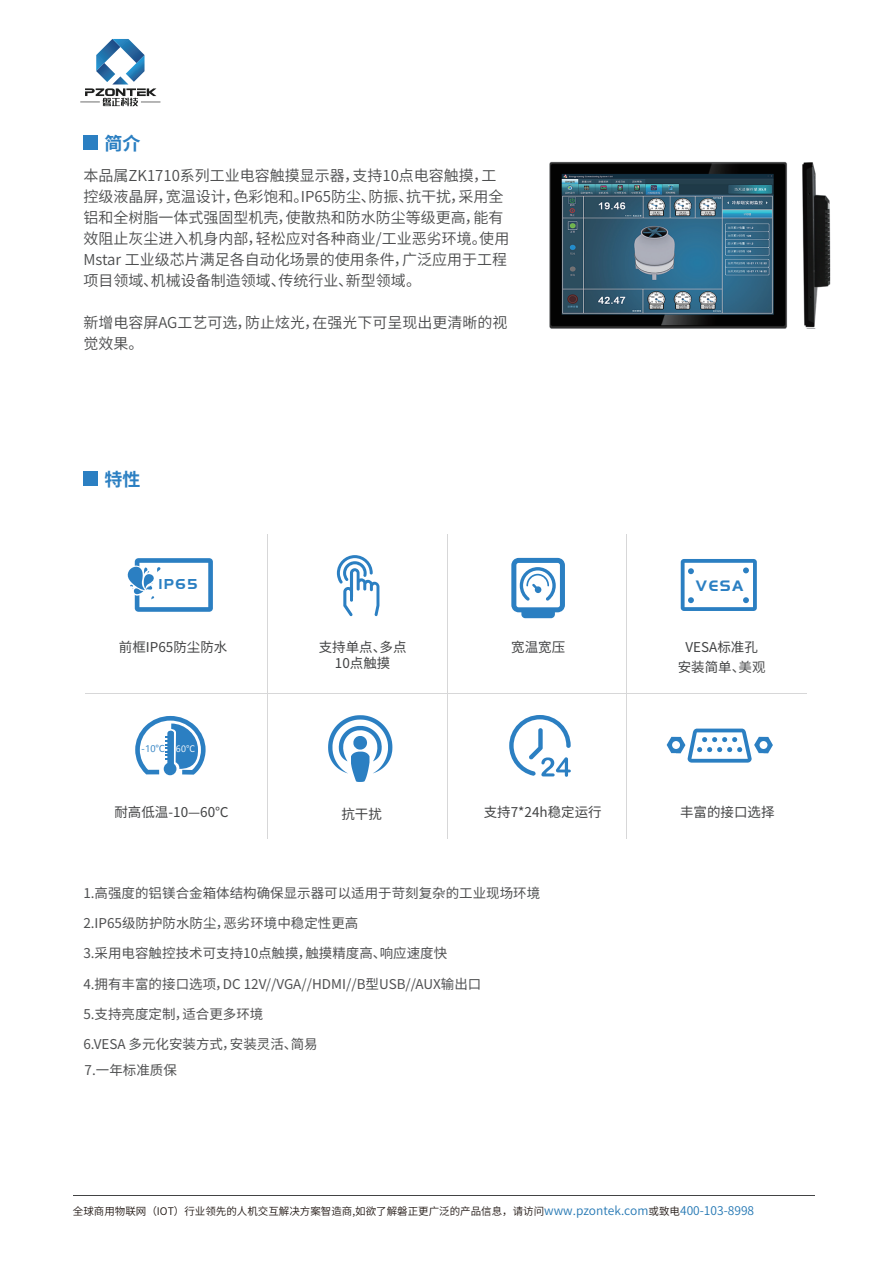
<style>
.page{position:relative;width:893px;height:1263px;background:#fff}
.page>*{position:absolute;margin:0;border:0;box-sizing:border-box;transform-origin:0 0}
.t1{font:700 18px "Source Han Sans CN";color:#2b7fc2}
.t2{font:15.6px "Pang Men Zheng Dao";color:#2b7fc2}
.t3{font:15px/21px "Source Han Sans CN";color:#4a4b4c}
.t4{font:14.85px "Pang Men Zheng Dao";color:#2b7fc2}
.t5{font:13.5px/25.8px "Source Han Sans CN";color:#505152}
.t6{font:13.5px/16.2px "Source Han Sans CN";color:#424344;text-align:center}
.t7{font:10.5px "Source Han Sans CN";color:#211814}
.t8{font:9.6px "Ebrima";color:#2b7fc2}
.s1{font-family:"Source Han Sans CN"}
.s2{font-size:9.15px;color:#fff}
.s3{font-family:"Source Han Sans CN";font-size:9.15px;color:#fff}
.s4{color:#505152}
.s5{font-size:12px;color:#2578b4}
</style>
<div class="page">
<div style="left:83px;top:135px;width:15px;height:15px;background:#2b7fc2"></div>
<div style="left:83px;top:471px;width:15px;height:15px;background:#2b7fc2"></div>
<svg style="left:667px;top:728px;width:106px;height:35px"></svg>
<svg style="left:681px;top:559px;width:76px;height:52px"></svg>
<svg style="left:135px;top:716px;width:71px;height:59px"></svg>
<svg style="left:127px;top:558px;width:86px;height:54px"></svg>
<hr style="left:86px;top:693px;width:721px;height:1px;background:#d7d7d8">
<hr style="left:267px;top:534px;width:1px;height:305px;background:#d7d7d8">
<hr style="left:447px;top:534px;width:1px;height:305px;background:#d7d7d8">
<hr style="left:626px;top:534px;width:1px;height:305px;background:#d7d7d8">
<hr style="left:73px;top:1195px;width:742px;height:1px;background:#424344">
<svg style="left:80px;top:39px;width:80px;height:67px"></svg>
<svg style="left:337px;top:555px;width:42px;height:61px"></svg>
<svg style="left:509px;top:715px;width:62px;height:62px"></svg>
<img style="left:549px;top:161px;width:282px;height:167px">
<svg style="left:328px;top:715px;width:64px;height:67px"></svg>
<svg style="left:511px;top:558px;width:54px;height:60px"></svg>
<p class="t1" style="left:105px;top:133px;width:37px">简介</p>
<p class="t3" style="left:83px;top:165px;width:427px">本品属ZK1710系列工业电容触摸显示器，支持10点电容触摸，工控级液晶屏，宽温设计，色彩饱和。IP65防尘、防振、抗干扰，采用全铝和全树脂一体式强固型机壳，使散热和防水防尘等级更高，能有效阻止灰尘进入机身内部，轻松应对各种商业/工业恶劣环境。使用Mstar 工业级芯片满足各自动化场景的使用条件，广泛应用于工程项目领域、机械设备制造领域、传统行业、新型领域。</p>
<p class="t3" style="left:83px;top:312px;width:426px">新增电容屏AG工艺可选，防止炫光，在强光下可呈现出更清晰的视觉效果。</p>
<p class="t1" style="left:105px;top:469px;width:37px">特性</p>
<p class="t4" style="left:158px;top:577px;width:41px">IP65</p>
<p class="t6" style="left:119px;top:640px;width:110px">前框IP65防尘防水</p>
<p class="t8" style="left:141px;top:742px;width:56px">-10<span class="s1">℃</span> <span class="s2">60</span><span class="s3">℃</span></p>
<p class="t2" style="left:696px;top:578px;width:49px">VESA</p>
<p class="t6" style="left:319px;top:639px;width:89px">支持单点、多点<br>10点触摸</p>
<p class="t6" style="left:511px;top:640px;width:55px">宽温宽压</p>
<p class="t6" style="left:678px;top:638px;width:89px;line-height:19.2px">VESA标准孔安装简单<span class="s4">、美观</span></p>
<p class="t6" style="left:114px;top:804px;width:116px">耐高低温-10—60℃</p>
<p class="t6" style="left:341px;top:806px;width:42px">抗干扰</p>
<p class="t6" style="left:484px;top:804px;width:119px">支持7*24h稳定运行</p>
<p class="t6" style="left:680px;top:804px;width:96px">丰富的接口选择</p>
<p class="t5" style="left:83px;top:880px;width:458px">1.高强度的铝镁合金箱体结构确保显示器可以适用于苛刻复杂的工业现场环境</p>
<p class="t5" style="left:83px;top:910px;width:276px">2.IP65级防护防水防尘，恶劣环境中稳定性更高</p>
<p class="t5" style="left:83px;top:941px;width:365px">3.采用电容触控技术可支持10点触摸，触摸精度高、响应速度快</p>
<p class="t5" style="left:83px;top:971px;width:399px">4.拥有丰富的接口选项，DC 12V//VGA//HDMI//B型USB//AUX输出口</p>
<p class="t5" style="left:83px;top:1001px;width:181px">5.支持亮度定制，适合更多环境</p>
<p class="t5" style="left:83px;top:1032px;width:236px">6.VESA 多元化安装方式，安装灵活、简易<br>7.一年标准质保</p>
<p class="t7" style="left:73px;top:1206px;width:683px">全球商用物联网（IOT）行业领先的人机交互解决方案智造商,如欲了解磐正更广泛的产品信息，请访问<span class="s5">www.pzontek.com</span>或致电<span class="s5">400-103-8998</span></p>
</div>
